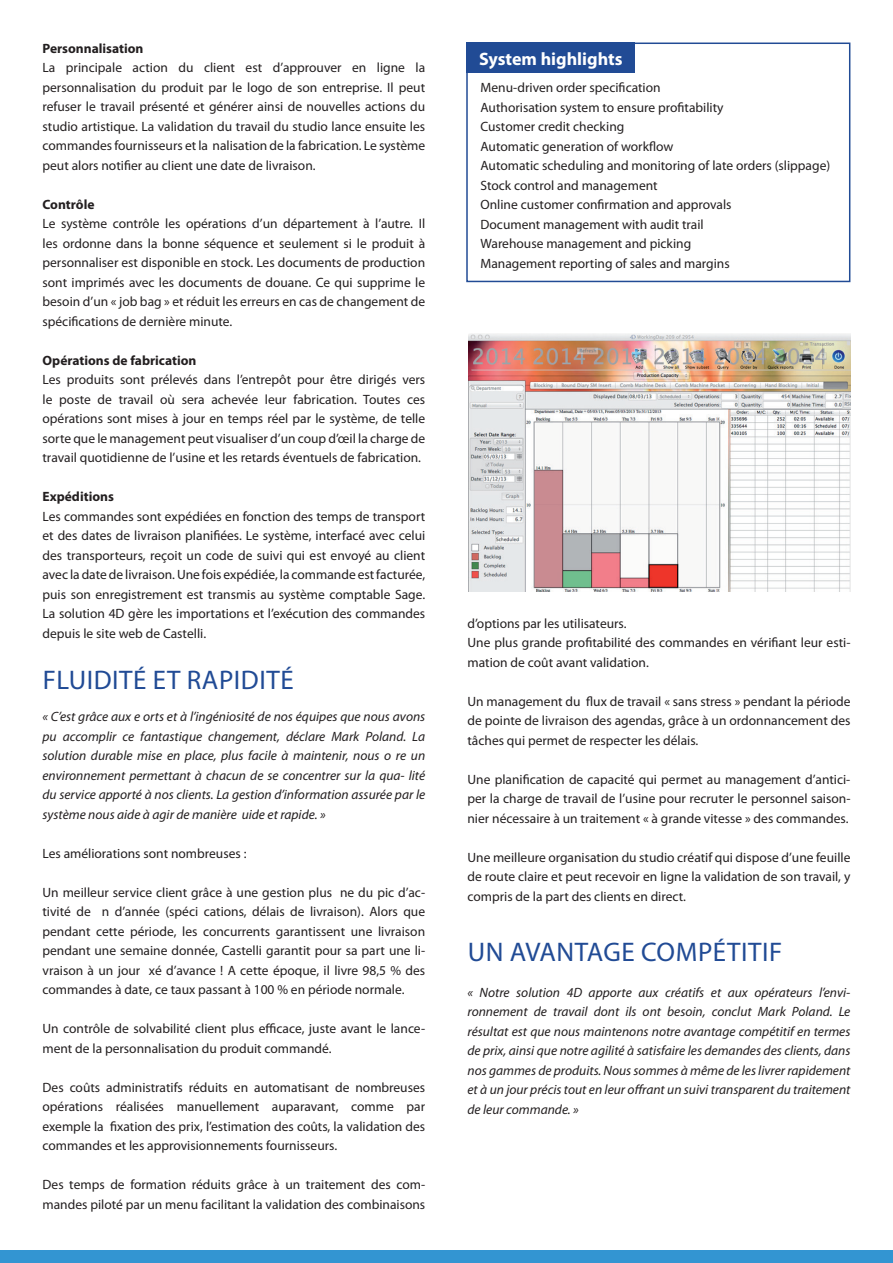
<style>
.page{position:relative;width:893px;height:1263px;background:#fff}
.page>*{position:absolute;margin:0;border:0;box-sizing:border-box;transform-origin:0 0}
.t1{font:27px "Myriad Pro";letter-spacing:.02em;color:#214b95}
.t2{font:700 18px "Myriad Pro";color:#fff}
.t3{font:13.5px/19.5px "Myriad Pro";color:#231f20;text-align:justify}
.t4{font:italic 13.5px/19.5px "Myriad Pro";color:#231f20;text-align:justify}
.t5{font:700 13.5px "Myriad Pro";color:#231f20}
</style>
<div class="page">
<div style="left:0;top:1250px;width:893px;height:13px;background:#3395d2"></div>
<img style="left:468px;top:333px;width:382px;height:258px">
<div style="left:466px;top:43px;width:384px;height:239px;border:2px solid #214b95"></div>
<div style="left:466px;top:43px;width:169px;height:30px;background:#214b95"></div>
<p class="t5" style="left:43px;top:39px;width:103px">Personnalisation</p>
<p class="t3" style="left:43px;top:58px;width:384px">La principale action du client est d’approuver en ligne la personnalisation du produit par le logo de son entreprise. Il peut refuser le travail présenté et générer ainsi de nouvelles actions du studio artistique. La validation du travail du studio lance ensuite les commandes fournisseurs et la nalisation de la fabrication. Le système peut alors notifier au client une date de livraison.</p>
<p class="t5" style="left:43px;top:195px;width:54px">Contrôle</p>
<p class="t3" style="left:43px;top:214px;width:384px">Le système contrôle les opérations d’un département à l’autre. Il les ordonne dans la bonne séquence et seulement si le produit à personnaliser est disponible en stock. Les documents de production sont imprimés avec les documents de douane. Ce qui supprime le besoin d’un « job bag » et réduit les erreurs en cas de changement de spécifications de dernière minute.</p>
<p class="t5" style="left:43px;top:351px;width:155px">Opérations de fabrication</p>
<p class="t3" style="left:43px;top:370px;width:384px">Les produits sont prélevés dans l’entrepôt pour être dirigés vers le poste de travail où sera achevée leur fabrication. Toutes ces opérations sont mises à jour en temps réel par le système, de telle sorte que le management peut visualiser d’un coup d’œil la charge de travail quotidienne de l’usine et les retards éventuels de fabrication.</p>
<p class="t5" style="left:43px;top:488px;width:73px">Expéditions</p>
<p class="t3" style="left:43px;top:506px;width:384px">Les commandes sont expédiées en fonction des temps de transport et des dates de livraison planifiées. Le système, interfacé avec celui des transporteurs, reçoit un code de suivi qui est envoyé au client avec la date de livraison. Une fois expédiée, la commande est facturée, puis son enregistrement est transmis au système comptable Sage.<br>La solution 4D gère les importations et l’exécution des commandes depuis le site web de Castelli.</p>
<h1 class="t1" style="left:43px;top:663px;width:252px">FLUIDITÉ ET RAPIDITÉ</h1>
<p class="t4" style="left:43px;top:707px;width:384px">« C’est grâce aux e orts et à l’ingéniosité de nos équipes que nous avons pu accomplir ce fantastique changement, déclare Mark Poland. La solution durable mise en place, plus facile à maintenir, nous o re un environnement permettant à chacun de se concentrer sur la qua- lité du service apporté à nos clients. La gestion d’information assurée par le système nous aide à agir de manière uide et rapide. »</p>
<p class="t3" style="left:43px;top:843px;width:205px">Les améliorations sont nombreuses :</p>
<p class="t3" style="left:43px;top:882px;width:384px">Un meilleur service client grâce à une gestion plus ne du pic d’ac&shy;tivité de n d’année (spéci cations, délais de livraison). Alors que pendant cette période, les concurrents garantissent une livraison pendant une semaine donnée, Castelli garantit pour sa part une li&shy;vraison à un jour xé d’avance ! A cette époque, il livre 98,5 % des commandes à date, ce taux passant à 100 % en période normale.</p>
<p class="t3" style="left:43px;top:1019px;width:384px">Un contrôle de solvabilité client plus efficace, juste avant le lance&shy;ment de la personnalisation du produit commandé.</p>
<p class="t3" style="left:43px;top:1077px;width:384px">Des coûts administratifs réduits en automatisant de nombreuses opérations réalisées manuellement auparavant, comme par exemple la fixation des prix, l’estimation des coûts, la validation des commandes et les approvisionnements fournisseurs.</p>
<p class="t3" style="left:43px;top:1175px;width:384px">Des temps de formation réduits grâce à un traitement des com&shy;mandes piloté par un menu facilitant la validation des combinaisons</p>
<h2 class="t2" style="left:479px;top:47px;width:145px">System highlights</h2>
<p class="t3" style="left:480px;top:78px;width:351px;text-align:left">Menu-driven order specification<br>Authorisation system to ensure profitability<br>Customer credit checking<br>Automatic generation of workflow<br>Automatic scheduling and monitoring of late orders (slippage)<br>Stock control and management<br>Online customer confirmation and approvals<br>Document management with audit trail<br>Warehouse management and picking<br>Management reporting of sales and margins</p>
<p class="t3" style="left:467px;top:613px;width:384px;text-align:left">d’options par les utilisateurs.<br>Une plus grande profitabilité des commandes en vérifiant leur esti&shy;mation de coût avant validation.</p>
<p class="t3" style="left:467px;top:691px;width:384px">Un management du flux de travail « sans stress » pendant la période de pointe de livraison des agendas, grâce à un ordonnancement des tâches qui permet de respecter les délais.</p>
<p class="t3" style="left:467px;top:769px;width:384px">Une planification de capacité qui permet au management d’antici&shy;per la charge de travail de l’usine pour recruter le personnel saison&shy;nier nécessaire à un traitement « à grande vitesse » des commandes.</p>
<p class="t3" style="left:467px;top:847px;width:384px">Une meilleure organisation du studio créatif qui dispose d’une feuille de route claire et peut recevoir en ligne la validation de son travail, y compris de la part des clients en direct.</p>
<h1 class="t1" style="left:468px;top:935px;width:316px">UN AVANTAGE COMPÉTITIF</h1>
<p class="t4" style="left:467px;top:982px;width:384px">« Notre solution 4D apporte aux créatifs et aux opérateurs l’envi&shy;ronnement de travail dont ils ont besoin, conclut Mark Poland. Le résultat est que nous maintenons notre avantage compétitif en termes de prix, ainsi que notre agilité à satisfaire les demandes des clients, dans nos gammes de produits. Nous sommes à même de les livrer rapidement et à un jour précis tout en leur offrant un suivi transparent du traitement de leur commande. »</p>
</div>
